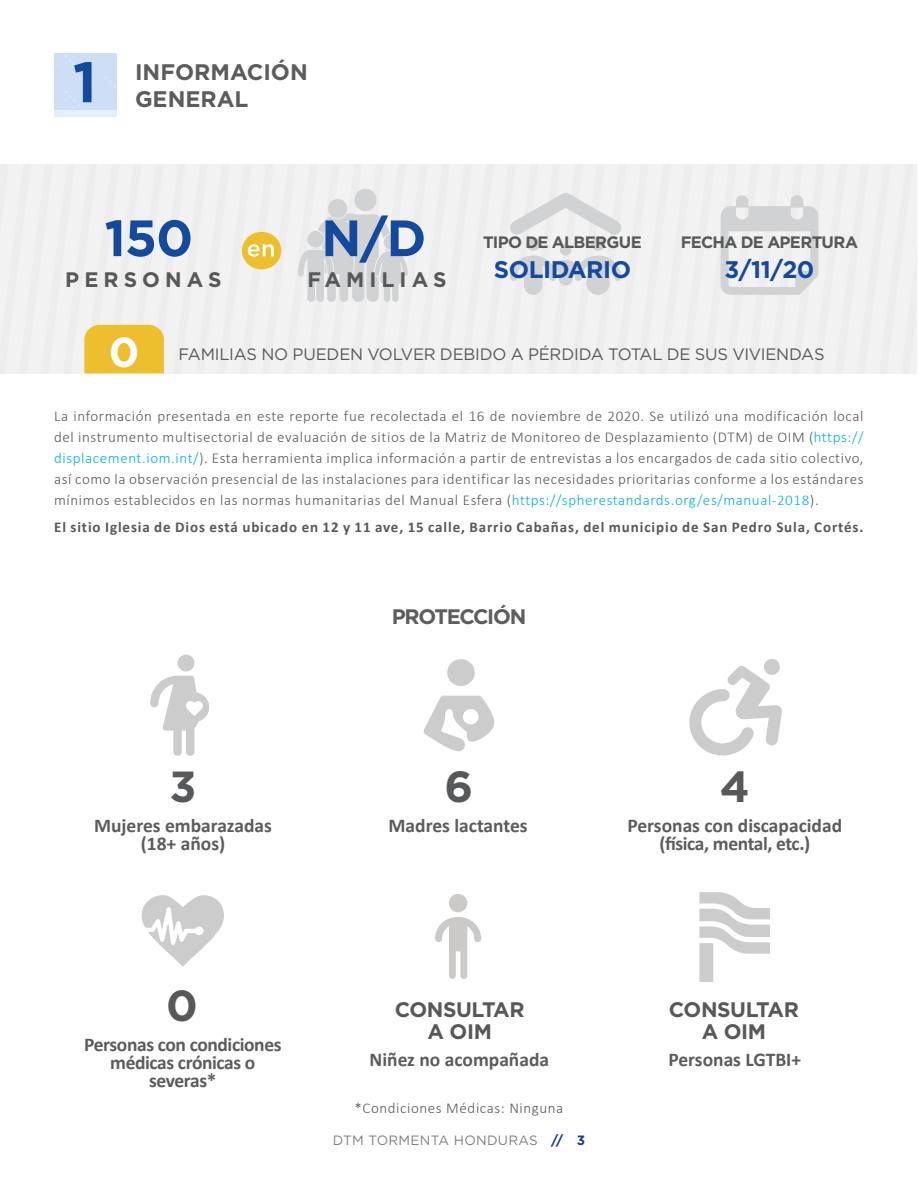
<style>
.page{position:relative;width:918px;height:1188px;background:#fff}
.page>*{position:absolute;margin:0;border:0;box-sizing:border-box;transform-origin:0 0}
.t1{font:700 57px "Gotham";color:#134a9a}
.t2{font:700 51px "Gotham";color:#14499d}
.t3{font:700 43.5px "Gotham";color:#57585a}
.t4{font:700 42px "Gotham";color:#fff}
.t5{font:700 24px "Gotham";letter-spacing:-.02em;color:#14499d}
.t6{font:700 22.5px/27px "Gotham";color:#5c5c5c}
.t7{font:700 21px/22.2px "Gotham";letter-spacing:-.02em;color:#57585a;text-align:center}
.t8{font:700 21px "Gotham";letter-spacing:.24em;color:#57585a}
.t9{font:700 21px "Gotham";letter-spacing:-.065em;color:#5d5d5d}
.t10{font:700 19.5px/18px "Calibri";letter-spacing:-.005em;color:#5c5c5c;text-align:center}
.t11{font:16.5px "Gotham";letter-spacing:-.015em;color:#57585a}
.t12{font:700 16.5px "Gotham";letter-spacing:-.04em;color:#57585a}
.t13{font:300 15px/21px "Calibri";letter-spacing:.04em;color:#57585a;text-align:justify}
.t14{font:700 15px "Calibri";letter-spacing:.06em;color:#57585a}
.t15{font:13.5px "Gotham";letter-spacing:.02em;color:#808080}
.s1{color:#00aeef}
.s2{font-weight:700;color:#1d3d90}
</style>
<div class="page">
<svg style="left:141px;top:895px;width:83px;height:72px"></svg>
<div style="left:54px;top:53px;width:62px;height:63px;background:#cfdef7"></div>
<svg style="left:64px;top:55px;width:19px;height:19px"></svg>
<div style="left:54px;top:110px;width:62px;height:6px;background:#e5effb"></div>
<svg style="left:150px;top:676px;width:59px;height:80px"></svg>
<div style="left:178px;top:655px;width:16px;height:16px;background:#ccc;border-radius:50%"></div>
<svg style="left:423px;top:696px;width:71px;height:55px"></svg>
<div style="left:447px;top:659px;width:28px;height:27px;background:#ccc;border-radius:50%"></div>
<svg style="left:689px;top:659px;width:93px;height:97px"></svg>
<svg style="left:0;top:164px;width:917px;height:209px"></svg>
<div style="left:591px;top:237px;width:14px;height:14px;background:#d1d2d4;border-radius:50%"></div>
<div style="left:526px;top:237px;width:14px;height:14px;background:#d1d2d4;border-radius:50%"></div>
<div style="left:560px;top:244px;width:11px;height:11px;background:#d1d2d4;border-radius:50%"></div>
<svg style="left:699px;top:892px;width:71px;height:90px"></svg>
<svg style="left:435px;top:917px;width:46px;height:62px"></svg>
<div style="left:449px;top:894px;width:18px;height:18px;background:#ccc9c9;border-radius:50%"></div>
<h1 class="t1" style="left:73px;top:44px;width:26px">1</h1>
<h3 class="t6" style="left:135px;top:58px;width:174px">INFORMACIÓN<br>GENERAL</h3>
<h2 class="t2" style="left:104px;top:204px;width:90px">150</h2>
<h2 class="t2" style="left:321px;top:204px;width:107px">N/D</h2>
<h3 class="t8" style="left:65px;top:266px;width:158px">PERSONAS</h3>
<h3 class="t8" style="left:307px;top:266px;width:141px">FAMILIAS</h3>
<p class="t12" style="left:483px;top:231px;width:160px">TIPO DE ALBERGUE</p>
<h3 class="t5" style="left:494px;top:254px;width:139px">SOLIDARIO</h3>
<p class="t12" style="left:681px;top:231px;width:179px">FECHA DE APERTURA</p>
<h3 class="t5" style="left:725px;top:254px;width:91px">3/11/20</h3>
<h3 class="t4" style="left:109px;top:324px;width:32px">0</h3>
<p class="t11" style="left:178px;top:343px;width:648px">FAMILIAS NO PUEDEN VOLVER DEBIDO A PÉRDIDA TOTAL DE SUS VIVIENDAS</p>
<p class="t13" style="left:54px;top:407px;width:811px">La información presentada en este reporte fue recolectada el 16 de noviembre de 2020. Se utilizó una modificación local del instrumento multisectorial de evaluación de sitios de la Matriz de Monitoreo de Desplazamiento (DTM) de OIM (<span class="s1">https:// displacement.iom.int/</span>). Esta herramienta implica información a partir de entrevistas a los encargados de cada sitio colectivo, así como la observación presencial de las instalaciones para identificar las necesidades prioritarias conforme a los estándares mínimos establecidos en las normas humanitarias del Manual Esfera (<span class="s1">https://spherestandards.org/es/manual-2018</span>).</p>
<p class="t14" style="left:54px;top:521px;width:811px">El sitio Iglesia de Dios está ubicado en 12 y 11 ave, 15 calle, Barrio Cabañas, del municipio de San Pedro Sula, Cortés.</p>
<h3 class="t9" style="left:392px;top:603px;width:136px">PROTECCIÓN</h3>
<h3 class="t3" style="left:169px;top:758px;width:29px">3</h3>
<h3 class="t3" style="left:444px;top:758px;width:30px">6</h3>
<h3 class="t3" style="left:720px;top:758px;width:31px">4</h3>
<h3 class="t10" style="left:94px;top:818px;width:179px">Mujeres embarazadas (18+ años)</h3>
<h3 class="t10" style="left:389px;top:818px;width:141px">Madres lactantes</h3>
<h3 class="t10" style="left:627px;top:818px;width:216px">Personas con discapacidad (física, mental, etc.)</h3>
<h3 class="t3" style="left:166px;top:977px;width:33px">0</h3>
<h3 class="t10" style="left:84px;top:1037px;width:199px">Personas con condiciones médicas crónicas o severas*</h3>
<h3 class="t7" style="left:395px;top:998px;width:131px">CONSULTAR<br>A OIM</h3>
<h3 class="t7" style="left:669px;top:998px;width:131px">CONSULTAR<br>A OIM</h3>
<h3 class="t10" style="left:370px;top:1052px;width:181px">Niñez no acompañada</h3>
<h3 class="t10" style="left:668px;top:1052px;width:134px">Personas LGTBI+</h3>
<p class="t13" style="left:354px;top:1099px;width:210px">*Condiciones Médicas: Ninguna</p>
<p class="t15" style="left:333px;top:1131px;width:254px">DTM TORMENTA HONDURAS <span class="s2">// 3</span></p>
</div>
